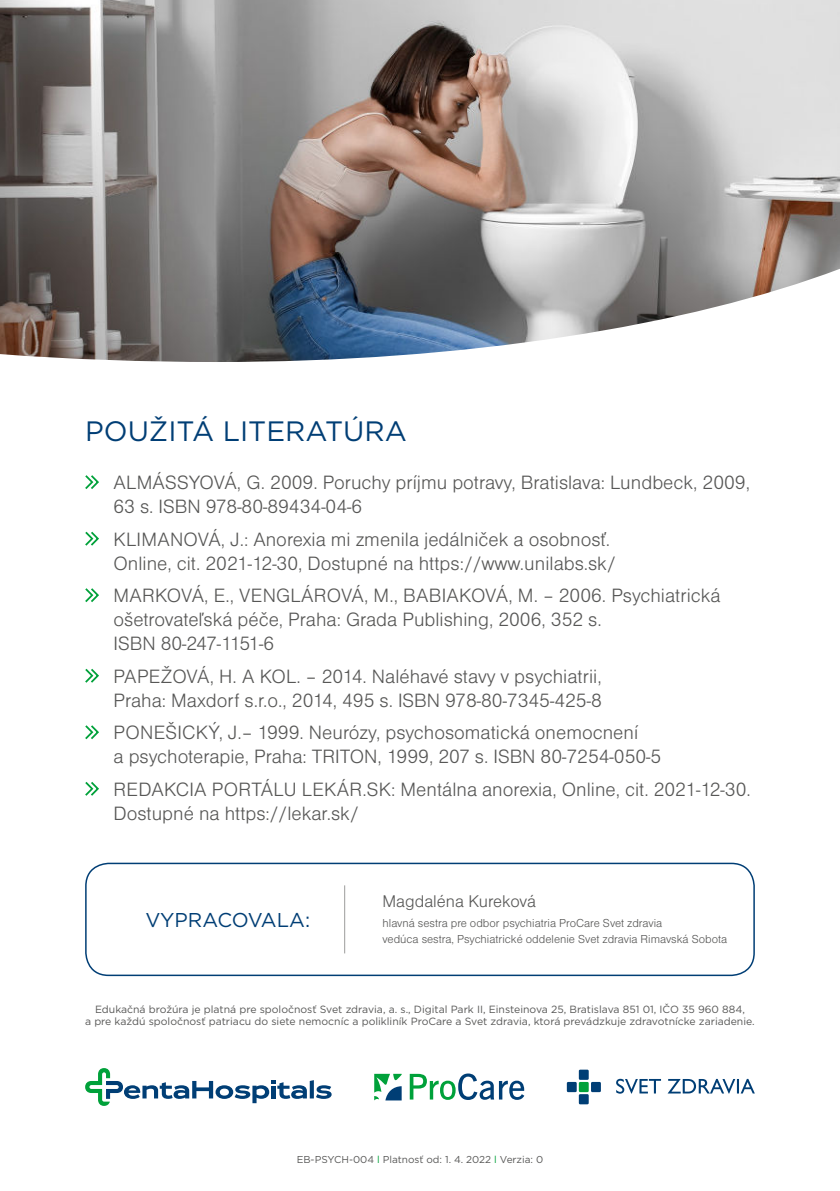
<style>
.page{position:relative;width:840px;height:1191px;background:#fff}
.page>*{position:absolute;margin:0;border:0;box-sizing:border-box;transform-origin:0 0}
.t1{font:28px "Gotham";color:#003e75}
.t2{font:20px/24px "Nimbus Sans DOT Ligh";color:#575756}
.t3{font:20px "Gotham";letter-spacing:-.01em;color:#003e75}
.t4{font:17.6px "Nimbus Sans DOT Ligh";color:#575756}
.t5{font:12px/16px "Nimbus Sans DOT Ligh";color:#575756}
.t6{font:10.4px/12.6px "Gotham";color:#575756;text-align:center}
.t7{font:10px "Gotham";color:#575756}
.s1{color:#00a13a}
</style>
<div class="page">
<img style="left:0;top:0;width:839px;height:362px">
<div style="left:85px;top:862px;width:669px;height:114px;border:2px solid #003e75;border-radius:23px"></div>
<hr style="left:344px;top:885px;width:1px;height:68px;background:#9d9d9c">
<svg style="left:85px;top:475px;width:14px;height:14px"></svg>
<svg style="left:85px;top:531px;width:14px;height:15px"></svg>
<svg style="left:85px;top:588px;width:14px;height:15px"></svg>
<svg style="left:85px;top:668px;width:14px;height:15px"></svg>
<svg style="left:85px;top:725px;width:14px;height:15px"></svg>
<svg style="left:85px;top:782px;width:14px;height:14px"></svg>
<svg style="left:85px;top:1068px;width:246px;height:38px"></svg>
<svg style="left:374px;top:1073px;width:27px;height:27px"></svg>
<svg style="left:409px;top:1073px;width:115px;height:27px"></svg>
<svg style="left:616px;top:1078px;width:138px;height:15px"></svg>
<div style="left:578px;top:1069px;width:10px;height:10px;background:#003e75"></div>
<div style="left:578px;top:1082px;width:10px;height:10px;background:#00a13a"></div>
<div style="left:590px;top:1082px;width:10px;height:10px;background:#003e75"></div>
<div style="left:566px;top:1082px;width:10px;height:10px;background:#003e75"></div>
<div style="left:578px;top:1094px;width:10px;height:10px;background:#003e75"></div>
<h1 class="t1" style="left:85px;top:416px;width:323px">POUŽITÁ LITERATÚRA</h1>
<p class="t2" style="left:113px;top:470px;width:637px">ALMÁSSYOVÁ, G. 2009. Poruchy príjmu potravy, Bratislava: Lundbeck, 2009,<br>63 s. ISBN 978-80-89434-04-6</p>
<p class="t2" style="left:113px;top:527px;width:503px">KLIMANOVÁ, J.: Anorexia mi zmenila jedálniček a osobnosť.<br>Online, cit. 2021-12-30, Dostupné na https://www.unilabs.sk/</p>
<p class="t2" style="left:113px;top:583px;width:608px">MARKOVÁ, E., VENGLÁROVÁ, M., BABIAKOVÁ, M. – 2006. Psychiatrická ošetrovateľská péče, Praha: Grada Publishing, 2006, 352 s.<br>ISBN 80-247-1151-6</p>
<p class="t2" style="left:113px;top:664px;width:489px">PAPEŽOVÁ, H. A KOL. – 2014. Naléhavé stavy v psychiatrii,<br>Praha: Maxdorf s.r.o., 2014, 495 s. ISBN 978-80-7345-425-8</p>
<p class="t2" style="left:113px;top:720px;width:549px">PONEŠICKÝ, J.– 1999. Neurózy, psychosomatická onemocnení<br>a psychoterapie, Praha: TRITON, 1999, 207 s. ISBN 80-7254-050-5</p>
<p class="t2" style="left:113px;top:777px;width:638px">REDAKCIA PORTÁLU LEKÁR.SK: Mentálna anorexia, Online, cit. 2021-12-30.<br>Dostupné na https://lekar.sk/</p>
<p class="t3" style="left:145px;top:909px;width:166px">VYPRACOVALA:</p>
<p class="t4" style="left:382px;top:892px;width:155px">Magdaléna Kureková</p>
<p class="t5" style="left:382px;top:915px;width:346px">hlavná sestra pre odbor psychiatria ProCare Svet zdravia<br>vedúca sestra, Psychiatrické oddelenie Svet zdravia Rimavská Sobota</p>
<p class="t6" style="left:85px;top:1003px;width:670px">Edukačná brožúra je platná pre spoločnosť Svet zdravia, a. s., Digital Park II, Einsteinova 25, Bratislava 851 01, IČO 35 960 884,<br>a pre každú spoločnosť patriacu do siete nemocníc a polikliník ProCare a Svet zdravia, ktorá prevádzkuje zdravotnícke zariadenie.</p>
<p class="t7" style="left:296px;top:1153px;width:248px">EB-PSYCH-004 <span class="s1">l</span> Platnosť od: 1. 4. 2022 <span class="s1">l</span> Verzia: 0</p>
</div>
